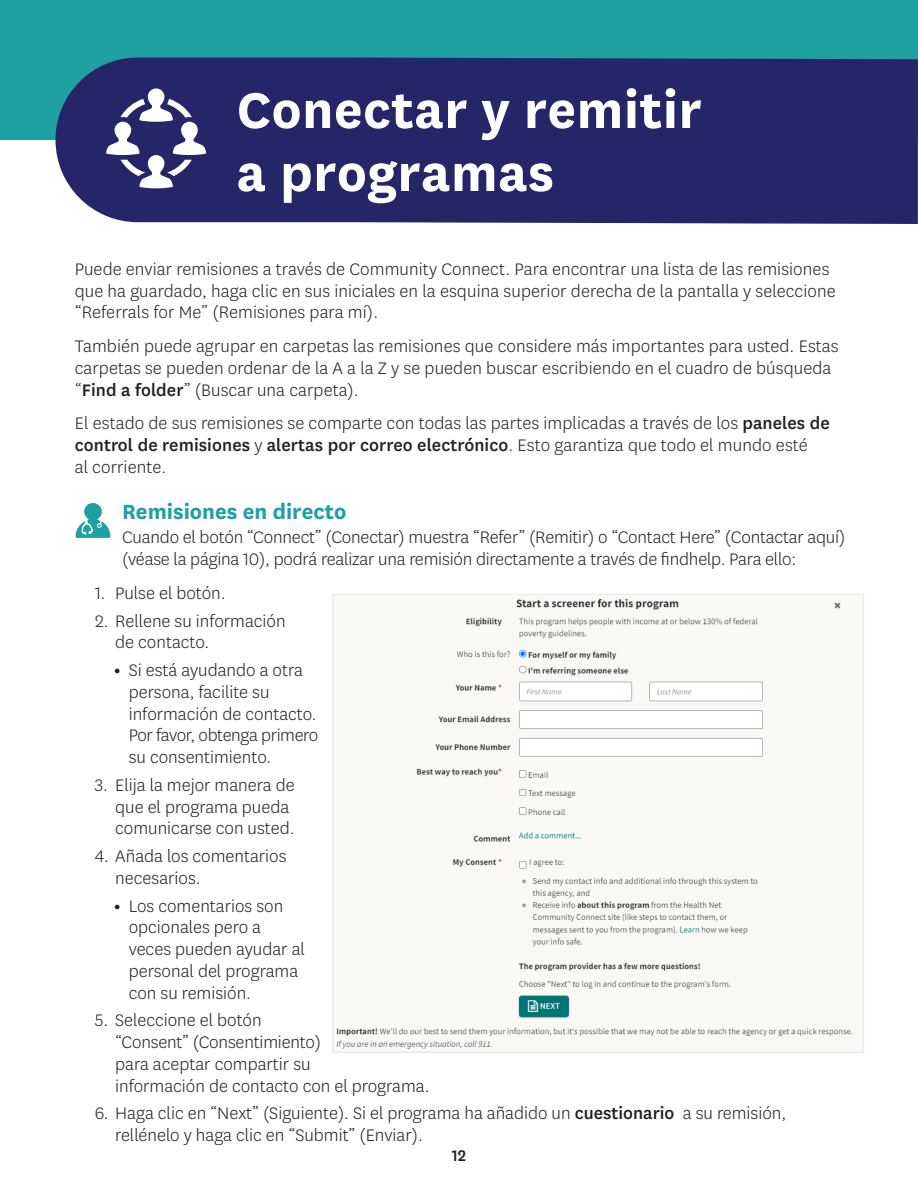
<style>
.page{position:relative;width:918px;height:1188px;background:#fff}
.page>*{position:absolute;margin:0;border:0;box-sizing:border-box;transform-origin:0 0}
.t1{font:700 58.5px/63px "Centene Sans";letter-spacing:.01em;color:#fff}
.t2{font:700 24px "Centene Sans";color:#1fa0a3}
.t3{font:300 19.5px/21.8px "Centene Sans";color:#231f20}
.t4{font:500 18px "Centene Sans";color:#231f20}
.s1{font-weight:500}
.s2{font-weight:700}
</style>
<div class="page">
<div style="left:0;top:0;width:918px;height:140px;background:#1fa0a3"></div>
<div style="left:56px;top:58px;width:862px;height:166px;background:#252568"></div>
<svg style="left:106px;top:88px;width:100px;height:100px;background:#666695"></svg>
<svg style="left:76px;top:503px;width:34px;height:35px"></svg>
<img style="left:334px;top:598px;width:528px;height:453px">
<h2 class="t1" style="left:237px;top:74px;width:466px">Conectar y remitir a programas</h2>
<p class="t3" style="left:75px;top:257px;width:763px">Puede enviar remisiones a través de Community Connect . Para encontrar una lista de las remisiones que ha guardado, haga clic en sus iniciales en la esquina superior derecha de la pantalla y seleccione “Referrals for Me” (Remisiones para mí) .</p>
<p class="t3" style="left:75px;top:335px;width:765px">También puede agrupar en carpetas las remisiones que considere más importantes para usted . Estas carpetas se pueden ordenar de la A a la Z y se pueden buscar escribiendo en el cuadro de búsqueda “<span class="s1">Find a folder</span>” (Buscar una carpeta) .</p>
<p class="t3" style="left:75px;top:412px;width:757px">El estado de sus remisiones se comparte con todas las partes implicadas a través de los <span class="s1">paneles de control de remisiones</span> y <span class="s1">alertas por correo electrónico</span> . Esto garantiza que todo el mundo esté<br>al corriente .</p>
<h3 class="t2" style="left:122px;top:494px;width:226px">Remisiones en directo</h3>
<p class="t3" style="left:122px;top:526px;width:725px">Cuando el botón “Connect” (Conectar) muestra “Refer” (Remitir) o “Contact Here” (Contactar aquí) (véase la página 10), podrá realizar una remisión directamente a través de findhelp . Para ello:</p>
<p class="t3" style="left:95px;top:581px;width:132px">1 . Pulse el botón .</p>
<p class="t3" style="left:115px;top:609px;width:172px;text-indent:-20px">2 . Rellene su información de contacto .</p>
<p class="t3" style="left:129px;top:659px;width:191px;text-indent:-15px"><span class="s2">•</span> Si está ayudando a otra persona, facilite su información de contacto .<br>Por favor, obtenga primero su consentimiento .</p>
<p class="t3" style="left:115px;top:773px;width:181px;text-indent:-20px">3 . Elija la mejor manera de que el programa pueda comunicarse con usted .</p>
<p class="t3" style="left:115px;top:845px;width:173px;text-indent:-20px">4 . Añada los comentarios necesarios .</p>
<p class="t3" style="left:129px;top:894px;width:178px;text-indent:-15px"><span class="s2">•</span> Los comentarios son opcionales pero a veces pueden ayudar al personal del programa con su remisión .</p>
<p class="t3" style="left:115px;top:1009px;width:316px;text-indent:-20px">5 . Seleccione el botón<br>“Consent” (Consentimiento)<br>para aceptar compartir su<br>información de contacto con el programa .</p>
<p class="t3" style="left:115px;top:1102px;width:673px;text-indent:-20px">6 . Haga clic en “Next” (Siguiente) . Si el programa ha añadido un <span class="s1">cuestionario</span> a su remisión, rellénelo y haga clic en “Submit” (Enviar) .</p>
<p class="t4" style="left:452px;top:1143px;width:16px">12</p>
</div>
